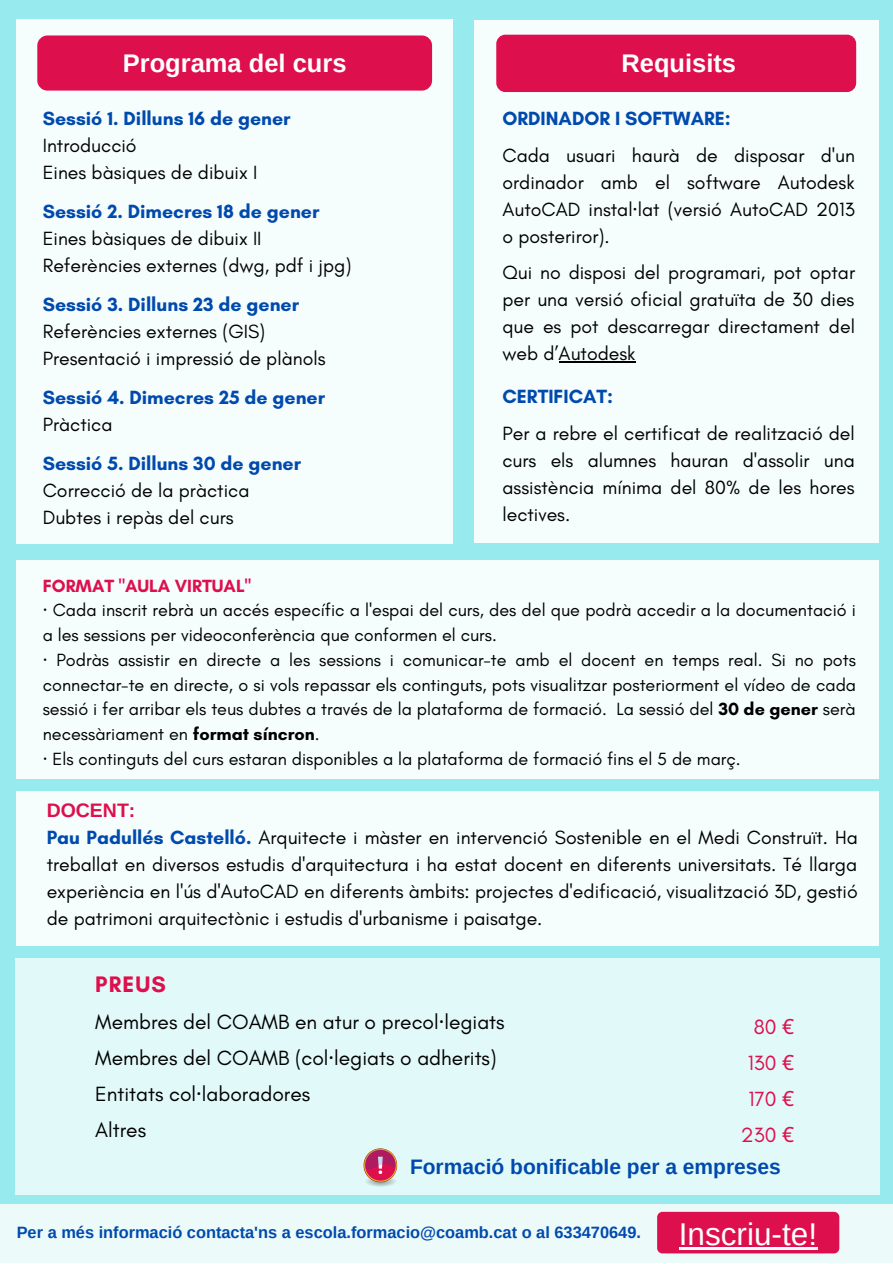
<style>
.page{position:relative;width:893px;height:1264px;background:#fff}
.page>*{position:absolute;margin:0;border:0;box-sizing:border-box;transform-origin:0 0}
.t1{font:700 25.5px "Arimo";color:#fff}
.t2{font:700 22.8px "Glacial Indifference";letter-spacing:.05em;color:#de0f4d}
.t3{font:21px/36px "Glacial Indifference";color:#000}
.t4{font:700 21px "Arimo";color:#004aad}
.t5{font:21px/36px "Glacial Indifference";color:#de0f4d;text-align:right}
.t6{font:19.5px/26.8px "Glacial Indifference";color:#000;text-align:justify}
.t7{font:700 19.5px "Glacial Indifference";color:#004aad}
.t8{font:700 19.5px "Arimo";color:#de0f4d}
.t9{font:18px/24.8px "Glacial Indifference";color:#000}
.t10{font:700 16.35px "Arimo";color:#004aad}
.s1{font-family:"Noto Sans"}
.s2{font-weight:700;color:#de0f4d}
.s3{font-weight:700}
.s4{font-weight:700;color:#004aad}
.s5{font-weight:400;font-size:31.5px;color:#fff}
</style>
<div class="page">
<div style="left:0;top:0;width:892px;height:1262px;background:#97ebee"></div>
<div style="left:0;top:1204px;width:892px;height:58px;background:#ecfafa"></div>
<div style="left:657px;top:1211px;width:182px;height:42px;background:#de0f4d;border-radius:5px"></div>
<div style="left:17px;top:791px;width:862px;height:154px;background:#f6fdfd"></div>
<div style="left:15px;top:958px;width:864px;height:236px;background:#e2f9fa"></div>
<div style="left:16px;top:20px;width:437px;height:524px;background:#f6fdfd"></div>
<div style="left:37px;top:35px;width:395px;height:56px;background:#de0f4d;border-radius:10px"></div>
<div style="left:473px;top:20px;width:405px;height:522px;background:#f6fdfd"></div>
<div style="left:496px;top:35px;width:360px;height:57px;background:#de0f4d;border-radius:9px"></div>
<hr style="left:678px;top:1246px;width:139px;height:3px;background:#fff">
<hr style="left:558px;top:361px;width:77px;height:2px;background:#000">
<svg style="left:363px;top:1148px;width:34px;height:38px"></svg>
<div style="left:16px;top:560px;width:863px;height:218px;background:#f6fdfd"></div>
<h1 class="t1" style="left:123px;top:49px;width:225px">Programa del curs</h1>
<h1 class="t1" style="left:621px;top:49px;width:116px">Requisits</h1>
<p class="t7" style="left:502px;top:107px;width:230px">ORDINADOR I SOFTWARE:</p>
<p class="t6" style="left:502px;top:142px;width:354px">Cada usuari haurà de disposar d'un ordinador amb el software Autodesk AutoCAD instal<span class="s1">·</span>lat (versió AutoCAD 2013 o posteriror).</p>
<p class="t6" style="left:502px;top:259px;width:354px">Qui no disposi del programari, pot optar per una versió oficial gratuïta de 30 dies que es pot descarregar directament del web d’Autodesk</p>
<p class="t7" style="left:502px;top:384px;width:112px">CERTIFICAT:</p>
<p class="t6" style="left:502px;top:420px;width:354px">Per a rebre el certificat de realització del curs els alumnes hauran d'assolir una assistència mínima del 80% de les hores lectives.</p>
<p class="t7" style="left:43px;top:107px;width:249px">Sessió 1. Dilluns 16 de gener</p>
<p class="t6" style="left:43px;top:132px;width:216px">Introducció<br>Eines bàsiques de dibuix I</p>
<p class="t7" style="left:43px;top:200px;width:278px">Sessió 2. Dimecres 18 de gener</p>
<p class="t6" style="left:43px;top:225px;width:310px">Eines bàsiques de dibuix II<br>Referències externes (dwg, pdf i jpg)</p>
<p class="t7" style="left:43px;top:293px;width:258px">Sessió 3. Dilluns 23 de gener</p>
<p class="t6" style="left:43px;top:318px;width:284px">Referències externes (GIS)<br>Presentació i impressió de plànols</p>
<p class="t7" style="left:43px;top:386px;width:284px">Sessió 4. Dimecres 25 de gener</p>
<p class="t6" style="left:43px;top:411px;width:71px">Pràctica</p>
<p class="t7" style="left:43px;top:452px;width:260px">Sessió 5. Dilluns 30 de gener</p>
<p class="t6" style="left:43px;top:477px;width:208px">Correcció de la pràctica<br>Dubtes i repàs del curs</p>
<p class="t9" style="left:43px;top:573px;width:814px"><span class="s2">FORMAT "AULA VIRTUAL"<br></span><span class="s1">·</span> Cada inscrit rebrà un accés específic a l'espai del curs, des del que podrà accedir a la documentació i a les sessions per videoconferència que conformen el curs.<br><span class="s1">·</span> Podràs assistir en directe a les sessions i comunicar-te amb el docent en temps real. Si no pots connectar-te en directe, o si vols repassar els continguts, pots visualitzar posteriorment el vídeo de cada sessió i fer arribar els teus dubtes a través de la plataforma de formació. La sessió del <span class="s3">30 de gener</span> serà necessàriament en <span class="s3">format síncron</span>.<br><span class="s1">·</span> Els continguts del curs estaran disponibles a la plataforma de formació fins el 5 de març.</p>
<p class="t8" style="left:47px;top:799px;width:90px">DOCENT:</p>
<p class="t6" style="left:47px;top:823px;width:812px"><span class="s4">Pau Padullés Castelló.</span> Arquitecte i màster en intervenció Sostenible en el Medi Construït. Ha treballat en diversos estudis d'arquitectura i ha estat docent en diferents universitats. Té llarga experiència en l'ús d'AutoCAD en diferents àmbits: projectes d'edificació, visualització 3D, gestió de patrimoni arquitectònic i estudis d'urbanisme i paisatge.</p>
<p class="t2" style="left:95px;top:970px;width:72px">PREUS</p>
<p class="t3" style="left:95px;top:1003px;width:411px">Membres del COAMB en atur o precol<span class="s1">·</span>legiats<br>Membres del COAMB (col<span class="s1">·</span>legiats o adherits)<br>Entitats col<span class="s1">·</span>laboradores<br>Altres</p>
<p class="t5" style="left:741px;top:1008px;width:55px">80 <span class="s1">€<br></span>130 <span class="s1">€<br></span>170 <span class="s1">€<br></span>230 <span class="s1">€</span></p>
<p class="t4" style="left:410px;top:1155px;width:372px">Formació bonificable per a empreses</p>
<p class="t10" style="left:17px;top:1223px;width:801px">Per a més informació contacta'ns a escola.formacio@coamb.cat o al 633470649. <span class="s5">Inscriu-te!</span></p>
</div>
